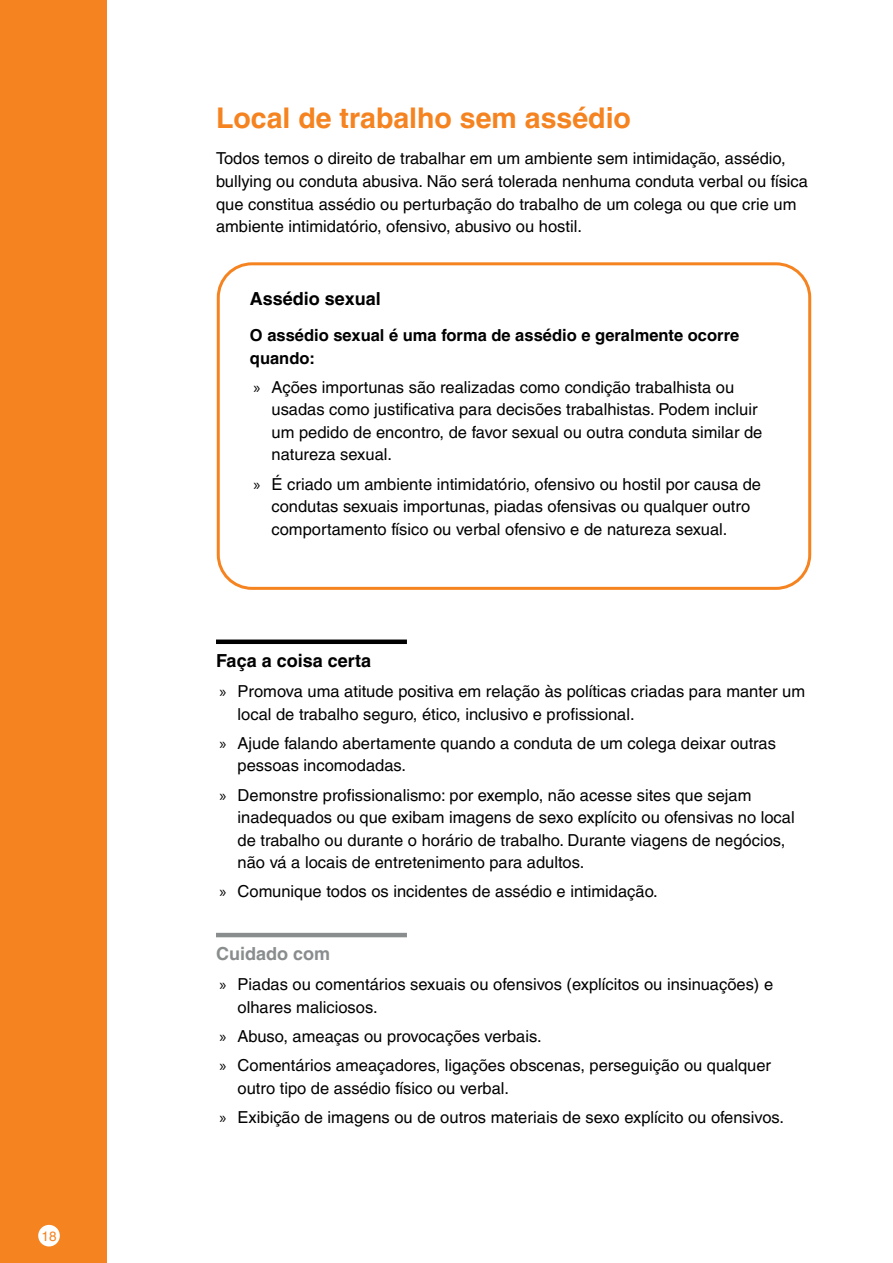
<style>
.page{position:relative;width:893px;height:1263px;background:#fff}
.page>*{position:absolute;margin:0;border:0;box-sizing:border-box;transform-origin:0 0}
.t1{font:700 28.5px "Helvetica LT Pro";color:#f58320}
.t2{font:700 18px "Helvetica LT Pro";color:#000}
.t3{font:700 18px "Helvetica LT Pro";color:#898d8e}
.t4{font:16.5px/22.5px "Helvetica LT Pro";color:#000}
.t5{font:700 16.5px/22.5px "Helvetica LT Pro";color:#000}
.t6{font:13.5px "Helvetica LT Pro";color:#f58320}
.s1{font-family:"Myriad Pro"}
</style>
<div class="page">
<div style="left:0;top:0;width:107px;height:1263px;background:#f58320"></div>
<div style="left:38px;top:1225px;width:22px;height:21px;background:#fff;border-radius:50%"></div>
<div style="left:216px;top:639px;width:191px;height:5px;background:#000"></div>
<hr style="left:216px;top:933px;width:191px;height:4px;background:#898d8e">
<div style="left:217px;top:262px;width:594px;height:328px;border:3px solid #f58320;border-radius:34px"></div>
<p class="t6" style="left:41px;top:1228px;width:17px">18</p>
<h1 class="t1" style="left:216px;top:101px;width:416px">Local de trabalho sem assédio</h1>
<p class="t4" style="left:216px;top:147px;width:593px">Todos temos o direito de trabalhar em um ambiente sem intimidação, assédio, bullying ou conduta abusiva. Não será tolerada nenhuma conduta verbal ou física que constitua assédio ou perturbação do trabalho de um colega ou que crie um ambiente intimidatório, ofensivo, abusivo ou hostil.</p>
<p class="t2" style="left:250px;top:288px;width:132px">Assédio sexual</p>
<p class="t5" style="left:250px;top:324px;width:491px">O assédio sexual é uma forma de assédio e geralmente ocorre quando:</p>
<p class="t4" style="left:272px;top:376px;width:492px;text-indent:-18px"><span class="s1">»</span> Ações importunas são realizadas como condição trabalhista ou usadas como justificativa para decisões trabalhistas. Podem incluir um pedido de encontro, de favor sexual ou outra conduta similar de natureza sexual.</p>
<p class="t4" style="left:272px;top:473px;width:491px;text-indent:-18px"><span class="s1">»</span> É criado um ambiente intimidatório, ofensivo ou hostil por causa de condutas sexuais importunas, piadas ofensivas ou qualquer outro comportamento físico ou verbal ofensivo e de natureza sexual.</p>
<p class="t2" style="left:216px;top:650px;width:157px">Faça a coisa certa</p>
<p class="t4" style="left:238px;top:680px;width:569px;text-indent:-18px"><span class="s1">»</span> Promova uma atitude positiva em relação às políticas criadas para manter um local de trabalho seguro, ético, inclusivo e profissional.</p>
<p class="t4" style="left:238px;top:732px;width:540px;text-indent:-18px"><span class="s1">»</span> Ajude falando abertamente quando a conduta de um colega deixar outras pessoas incomodadas.</p>
<p class="t4" style="left:238px;top:783px;width:559px;text-indent:-18px"><span class="s1">»</span> Demonstre profissionalismo: por exemplo, não acesse sites que sejam inadequados ou que exibam imagens de sexo explícito ou ofensivas no local de trabalho ou durante o horário de trabalho. Durante viagens de negócios, não vá a locais de entretenimento para adultos.</p>
<p class="t4" style="left:220px;top:880px;width:440px"><span class="s1">»</span> Comunique todos os incidentes de assédio e intimidação.</p>
<p class="t3" style="left:216px;top:943px;width:116px">Cuidado com</p>
<p class="t4" style="left:238px;top:973px;width:537px;text-indent:-18px"><span class="s1">»</span> Piadas ou comentários sexuais ou ofensivos (explícitos ou insinuações) e olhares maliciosos.</p>
<p class="t4" style="left:220px;top:1022px;width:553px;line-height:29.2px"><span class="s1">»</span> Abuso, ameaças ou provocações verbais.<br><span class="s1">»</span> Comentários ameaçadores, ligações obscenas, perseguição ou qualquer</p>
<p class="t4" style="left:220px;top:1073px;width:566px;line-height:29.2px;text-indent:18px">outro tipo de assédio físico ou verbal.<br><span class="s1">»</span> Exibição de imagens ou de outros materiais de sexo explícito ou ofensivos.</p>
</div>
